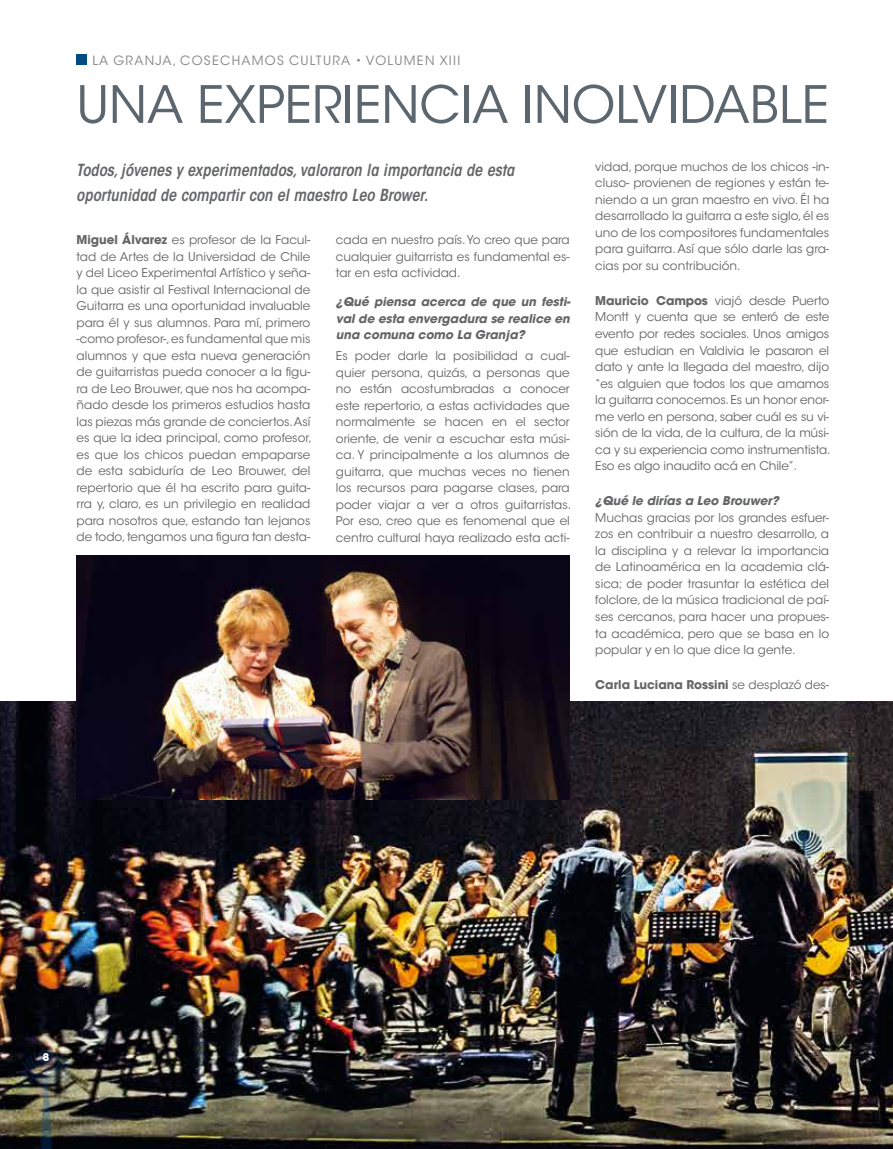
<style>
.page{position:relative;width:893px;height:1149px;background:#fff}
.page>*{position:absolute;margin:0;border:0;box-sizing:border-box;transform-origin:0 0}
.t1{font:51px "ITC Avant Garde Std";color:#5c666f}
.t2{font:italic 600 condensed 16.5px/24.8px "ITC Avant Garde Std";color:#646567}
.t3{font:12.75px "ITC Avant Garde Std";letter-spacing:.1em;color:#87888a}
.t4{font:12px/16.5px "ITC Avant Garde Std";color:#646567;text-align:justify}
.t5{font:italic 700 12px/16.5px "ITC Avant Garde Std";color:#646567;text-align:justify}
.t6{font:700 12px "ITC Avant Garde Std";color:#646567}
.t7{font:700 10.5px "ITC Avant Garde Std";color:#fff}
.s1{font-weight:700}
.s2{font-weight:400}
</style>
<div class="page">
<img style="left:0;top:701px;width:893px;height:447px">
<div style="left:76px;top:54px;width:11px;height:11px;background:#004c83"></div>
<img style="left:22px;top:1049px;width:48px;height:99px">
<img style="left:77px;top:555px;width:493px;height:243px">
<p class="t3" style="left:92px;top:53px;width:369px">LA GRANJA, COSECHAMOS CULTURA • VOLUMEN XIII</p>
<h1 class="t1" style="left:77px;top:73px;width:754px">UNA EXPERIENCIA INOLVIDABLE</h1>
<h2 class="t2" style="left:76px;top:158px;width:439px">Todos, jóvenes y experimentados, valoraron la importancia de esta oportunidad de compartir con el maestro Leo Brower.</h2>
<p class="t4" style="left:77px;top:231px;width:237px;text-align:left"><span class="s1">Miguel Álvarez</span> es profesor de la Facul&shy;tad de Artes de la Universidad de Chile y del Liceo Experimental Artístico y seña&shy;la que asistir al Festival Internacional de Guitarra es una oportunidad invaluable para él y sus alumnos. Para mí, primero -como profesor-, es fundamental que mis alumnos y que esta nueva generación de guitarristas pueda conocer a la figu&shy;ra de Leo Brouwer, que nos ha acompa&shy;ñado desde los primeros estudios hasta las piezas más grande de conciertos. Así es que la idea principal, como profesor, es que los chicos puedan empaparse de esta sabiduría de Leo Brouwer, del repertorio que él ha escrito para guita&shy;rra y, claro, es un privilegio en realidad para nosotros que, estando tan lejanos de todo, tengamos una figura tan desta-</p>
<p class="t4" style="left:336px;top:231px;width:235px">cada en nuestro país. Yo creo que para cualquier guitarrista es fundamental es&shy;tar en esta actividad.</p>
<p class="t5" style="left:336px;top:293px;width:236px">¿Qué piensa acerca de que un festi&shy;val de esta envergadura se realice en una comuna como La Granja?</p>
<p class="t4" style="left:336px;top:347px;width:237px">Es poder darle la posibilidad a cual&shy;quier persona, quizás, a personas que no están acostumbradas a conocer este repertorio, a estas actividades que normalmente se hacen en el sector oriente, de venir a escuchar esta músi&shy;ca. Y principalmente a los alumnos de guitarra, que muchas veces no tienen los recursos para pagarse clases, para poder viajar a ver a otros guitarristas.<br>Por eso, creo que es fenomenal que el centro cultural haya realizado esta acti-</p>
<p class="t4" style="left:595px;top:158px;width:235px">vidad, porque muchos de los chicos -in&shy;cluso- provienen de regiones y están te&shy;niendo a un gran maestro en vivo. Él ha desarrollado la guitarra a este siglo, él es uno de los compositores fundamentales para guitarra. Así que sólo darle las gra&shy;cias por su contribución.</p>
<p class="t4" style="left:595px;top:292px;width:237px;text-align:left"><span class="s1">Mauricio Campos</span> viajó desde Puerto Montt y cuenta que se enteró de este evento por redes sociales. Unos amigos que estudian en Valdivia le pasaron el dato y ante la llegada del maestro, dijo “es alguien que todos los que amamos la guitarra conocemos. Es un honor enor&shy;me verlo en persona, saber cuál es su vi&shy;sión de la vida, de la cultura, de la músi&shy;ca y su experiencia como instrumentista.<br>Eso es algo inaudito acá en Chile”.</p>
<p class="t5" style="left:595px;top:492px;width:185px">¿Qué le dirías a Leo Brouwer?</p>
<p class="t4" style="left:595px;top:509px;width:235px">Muchas gracias por los grandes esfuer&shy;zos en contribuir a nuestro desarrollo, a la disciplina y a relevar la importancia de Latinoamérica en la academia clá&shy;sica; de poder trasuntar la estética del folclore, de la música tradicional de paí&shy;ses cercanos, para hacer una propues&shy;ta académica, pero que se basa en lo popular y en lo que dice la gente.</p>
<p class="t6" style="left:595px;top:677px;width:235px">Carla Luciana Rossini <span class="s2">se desplazó des-</span></p>
<p class="t7" style="left:43px;top:1050px;width:8px">8</p>
</div>
